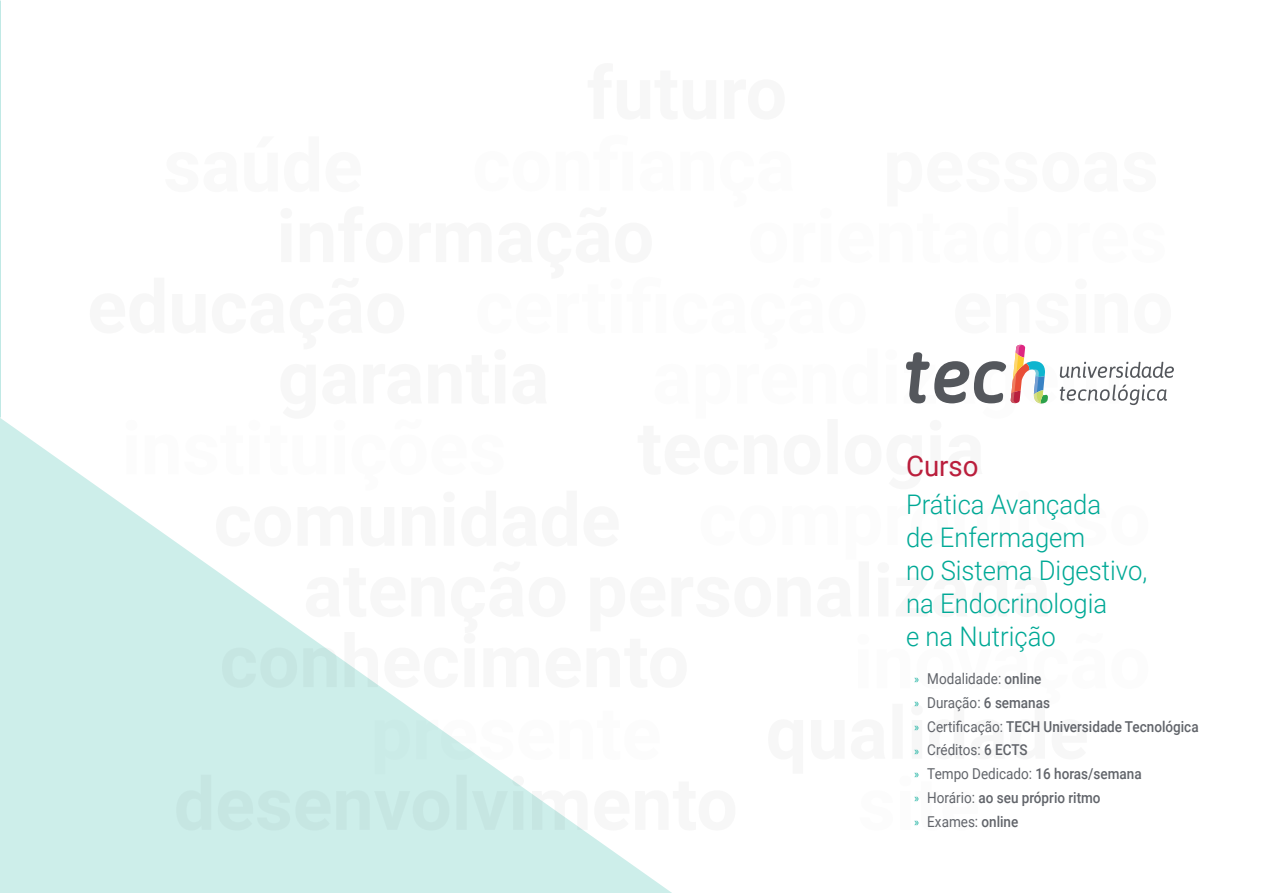
<style>
.page{position:relative;width:1263px;height:893px;background:#fff}
.page>*{position:absolute;margin:0;border:0;box-sizing:border-box;transform-origin:0 0}
.t1{font:28.5px "Roboto";color:#ba1e3c}
.t2{font:300 27px/33px "Roboto";color:#00a996;scale:.95 1}
.t3{font:500 15px/23.7px "Roboto";color:#61646a;scale:.9 1}
.s1{font-family:"Myriad Pro";font-weight:400;font-size:12px;color:#00a996}
.s2{font-weight:400}
</style>
<div class="page">
<svg style="left:0;top:418px;width:672px;height:475px;fill:#cdeeea"></svg>
<svg style="left:90px;top:344px;width:1084px;height:216px"></svg>
<h1 class="t1" style="left:906px;top:446px;width:74px">Curso</h1>
<h2 class="t2" style="left:906px;top:486px;width:255px">Prática Avançada<br>de Enfermagem<br>no Sistema Digestivo, na Endocrinologia<br>e na Nutrição</h2>
<p class="t3" style="left:914px;top:666px;width:317px"><span class="s1">»</span> <span class="s2">Modalidade:</span> online<br><span class="s1">»</span> <span class="s2">Duração:</span> 6 semanas<br><span class="s1">»</span> <span class="s2">Certificação:</span> TECH Universidade Tecnológica <span class="s1">»</span> <span class="s2">Créditos:</span> 6 ECTS<br><span class="s1">»</span> <span class="s2">Tempo Dedicado:</span> 16 horas/semana<br><span class="s1">»</span> <span class="s2">Horário:</span> ao seu próprio ritmo<br><span class="s1">»</span> <span class="s2">Exames:</span> online</p>
</div>
